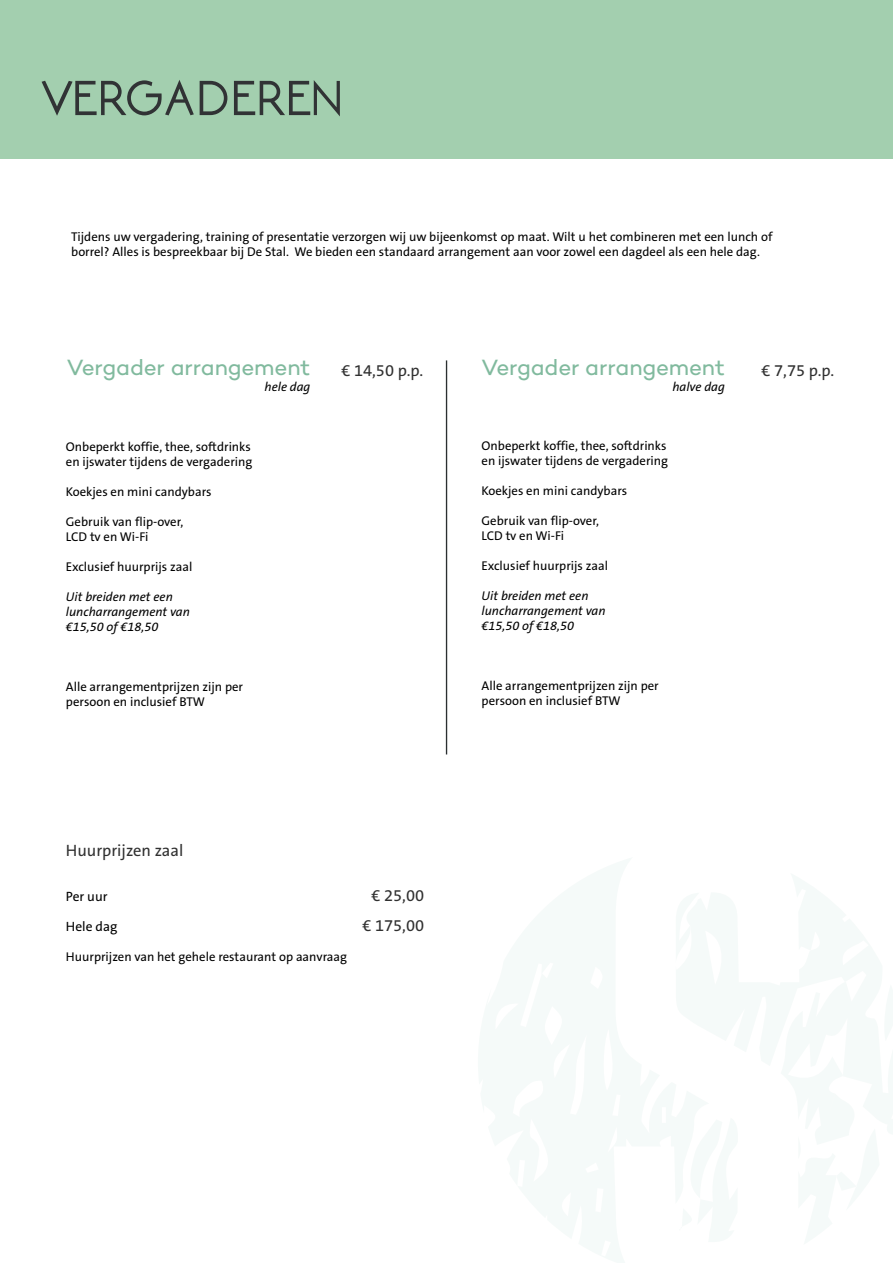
<style>
.page{position:relative;width:893px;height:1263px;background:#fff}
.page>*{position:absolute;margin:0;border:0;box-sizing:border-box;transform-origin:0 0}
.t1{font:700 65.1px "NEOTERIC";color:#313335}
.t2{font:22.5px "Campton";letter-spacing:-.01em;color:#81ba9e}
.t3{font:16.5px/30px "The Sans B5 Plain";color:#303030;text-align:center}
.t4{font:13.5px "The Sans B5 Plain";color:#000}
.t5{font:12.75px/15px "The Sans B5 Plain";color:#000}
.t6{font:italic 12.75px/15px "The Sans B5 Plain";color:#000}
</style>
<div class="page">
<div style="left:0;top:0;width:893px;height:158px;background:#a3cfaf"></div>
<hr style="left:446px;top:360px;width:1px;height:394px;background:#2b2f31">
<h1 class="t1" style="left:41px;top:59px;width:303px">vergaderen</h1>
<p class="t5" style="left:71px;top:229px;width:703px">Tijdens uw vergadering, training of presentatie verzorgen wij uw bijeenkomst op maat. Wilt u het combineren met een lunch of borrel? Alles is bespreekbaar bij De Stal. We bieden een standaard arrangement aan voor zowel een dagdeel als een hele dag.</p>
<h2 class="t2" style="left:67px;top:353px;width:245px">Vergader arrangement</h2>
<p class="t3" style="left:341px;top:356px;width:83px">€ 14,50 p.p.</p>
<p class="t6" style="left:264px;top:379px;width:47px">hele dag</p>
<p class="t5" style="left:66px;top:439px;width:188px">Onbeperkt koffie, thee, softdrinks en ijswater tijdens de vergadering</p>
<p class="t5" style="left:66px;top:484px;width:147px">Koekjes en mini candybars</p>
<p class="t5" style="left:66px;top:514px;width:119px">Gebruik van flip-over,<br>LCD tv en Wi-Fi</p>
<p class="t5" style="left:66px;top:559px;width:128px">Exclusief huurprijs zaal</p>
<p class="t6" style="left:66px;top:589px;width:126px">Uit breiden met een luncharrangement van €15,50 of €18,50</p>
<p class="t5" style="left:66px;top:679px;width:179px">Alle arrangementprijzen zijn per persoon en inclusief BTW</p>
<p class="t3" style="left:66px;top:836px;width:119px">Huurprijzen zaal</p>
<p class="t4" style="left:66px;top:889px;width:43px">Per uur</p>
<p class="t4" style="left:66px;top:919px;width:53px">Hele dag</p>
<p class="t5" style="left:66px;top:949px;width:283px">Huurprijzen van het gehele restaurant op aanvraag</p>
<p class="t3" style="left:362px;top:881px;width:63px">€ 25,00 € 175,00</p>
<h2 class="t2" style="left:481px;top:353px;width:245px">Vergader arrangement</h2>
<p class="t3" style="left:761px;top:356px;width:74px">€ 7,75 p.p.</p>
<p class="t6" style="left:672px;top:379px;width:54px">halve dag</p>
<p class="t5" style="left:482px;top:439px;width:188px">Onbeperkt koffie, thee, softdrinks en ijswater tijdens de vergadering</p>
<p class="t5" style="left:482px;top:484px;width:147px">Koekjes en mini candybars</p>
<p class="t5" style="left:482px;top:514px;width:119px">Gebruik van flip-over,<br>LCD tv en Wi-Fi</p>
<p class="t5" style="left:482px;top:559px;width:128px">Exclusief huurprijs zaal</p>
<p class="t6" style="left:482px;top:589px;width:126px">Uit breiden met een luncharrangement van €15,50 of €18,50</p>
<p class="t5" style="left:482px;top:679px;width:179px">Alle arrangementprijzen zijn per persoon en inclusief BTW</p>
</div>
